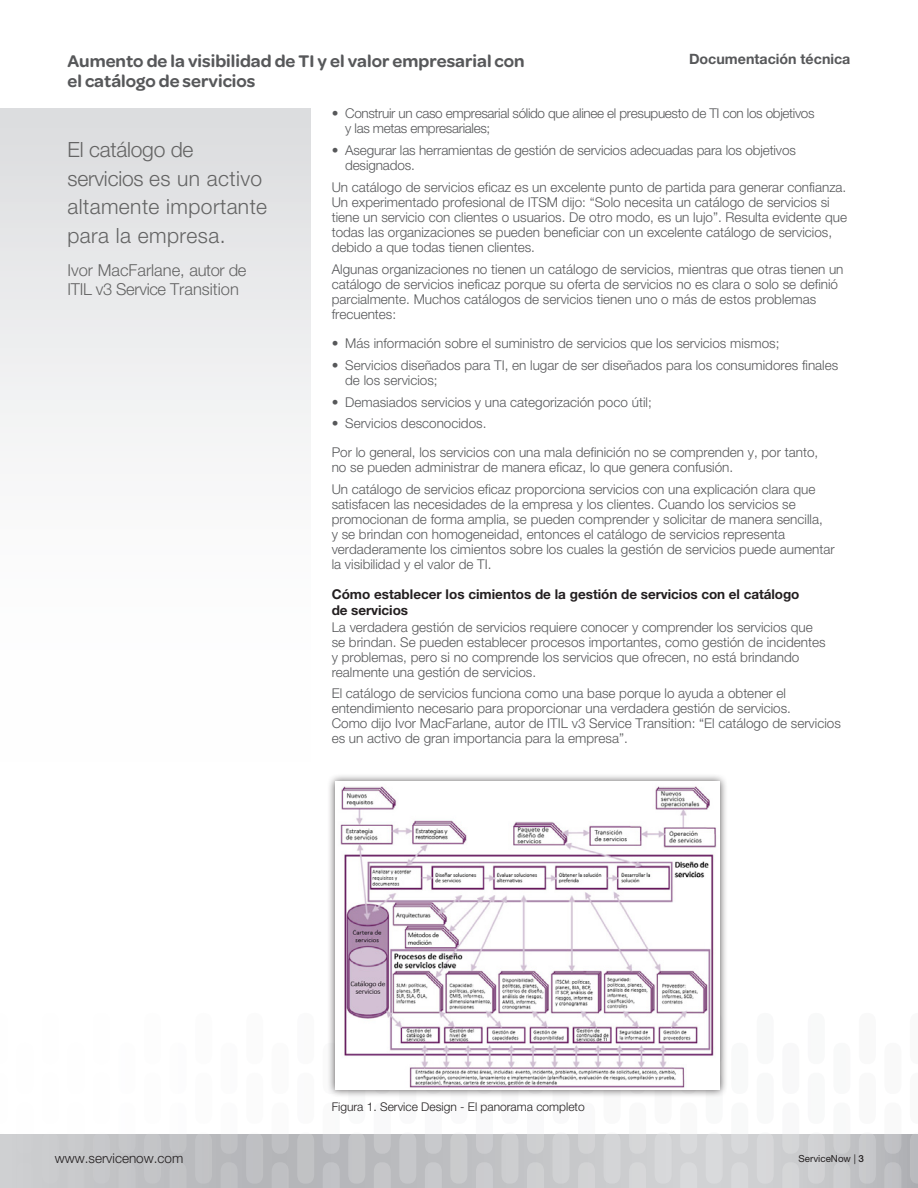
<style>
.page{position:relative;width:918px;height:1188px;background:#fff}
.page>*{position:absolute;margin:0;border:0;box-sizing:border-box;transform-origin:0 0}
.t1{font:300 21px/28.5px "Helvetica Neue LT Std";letter-spacing:.02em;color:#646464}
.t2{font:600 18px "Omnes";color:#57585a}
.t3{font:300 16.5px/19.5px "Helvetica Neue LT Std";color:#646464}
.t4{font:700 14.25px "Helvetica Neue LT Std";color:#57585a}
.t5{font:300 13.5px/15px "Helvetica Neue LT Std";color:#57585a}
.t6{font:300 13.5px/15px "Helvetica Neue LT Std";letter-spacing:-.025em;color:#57585a}
.t7{font:700 13.5px/16.5px "Helvetica Neue LT Std";color:#231f20}
.t8{font:300 13.5px "Helvetica Neue LT Std";color:#231f20}
.t9{font:300 12px "Helvetica Neue LT Std";color:#231f20}
.t10{font:9.75px "Helvetica Neue LT Std";color:#231f20}
.s1{font-weight:500}
</style>
<div class="page">
<svg style="left:0;top:1134px;width:918px;height:54px;background:#c1c2c5"></svg>
<svg style="left:0;top:1134px;width:8px;height:50px"></svg>
<svg style="left:42px;top:1134px;width:17px;height:50px"></svg>
<svg style="left:93px;top:1134px;width:17px;height:50px"></svg>
<svg style="left:144px;top:1134px;width:17px;height:50px"></svg>
<svg style="left:195px;top:1134px;width:17px;height:50px"></svg>
<svg style="left:246px;top:1134px;width:17px;height:50px"></svg>
<svg style="left:297px;top:1134px;width:17px;height:50px"></svg>
<svg style="left:348px;top:1134px;width:17px;height:50px"></svg>
<svg style="left:399px;top:1134px;width:17px;height:50px"></svg>
<svg style="left:450px;top:1134px;width:17px;height:50px"></svg>
<svg style="left:501px;top:1134px;width:17px;height:50px"></svg>
<svg style="left:553px;top:1134px;width:17px;height:50px"></svg>
<svg style="left:604px;top:1134px;width:17px;height:50px"></svg>
<svg style="left:655px;top:1134px;width:17px;height:50px"></svg>
<svg style="left:706px;top:1134px;width:17px;height:50px"></svg>
<svg style="left:757px;top:1134px;width:17px;height:50px"></svg>
<svg style="left:808px;top:1134px;width:17px;height:50px"></svg>
<svg style="left:859px;top:1134px;width:17px;height:50px"></svg>
<svg style="left:910px;top:1134px;width:8px;height:50px"></svg>
<svg style="left:16px;top:1134px;width:17px;height:20px"></svg>
<svg style="left:67px;top:1134px;width:17px;height:20px"></svg>
<svg style="left:118px;top:1134px;width:18px;height:20px"></svg>
<svg style="left:170px;top:1134px;width:17px;height:20px"></svg>
<svg style="left:221px;top:1134px;width:17px;height:20px"></svg>
<svg style="left:272px;top:1134px;width:17px;height:20px"></svg>
<svg style="left:323px;top:1134px;width:17px;height:20px"></svg>
<svg style="left:374px;top:1134px;width:17px;height:20px"></svg>
<svg style="left:425px;top:1134px;width:17px;height:20px"></svg>
<svg style="left:476px;top:1134px;width:17px;height:20px"></svg>
<svg style="left:527px;top:1134px;width:17px;height:20px"></svg>
<svg style="left:578px;top:1134px;width:17px;height:20px"></svg>
<svg style="left:629px;top:1134px;width:17px;height:20px"></svg>
<svg style="left:680px;top:1134px;width:17px;height:20px"></svg>
<svg style="left:731px;top:1134px;width:17px;height:20px"></svg>
<svg style="left:782px;top:1134px;width:17px;height:20px"></svg>
<svg style="left:833px;top:1134px;width:17px;height:20px"></svg>
<svg style="left:884px;top:1134px;width:17px;height:20px"></svg>
<svg style="left:16px;top:1162px;width:17px;height:26px"></svg>
<svg style="left:67px;top:1162px;width:17px;height:26px"></svg>
<svg style="left:118px;top:1162px;width:18px;height:26px"></svg>
<svg style="left:170px;top:1162px;width:17px;height:26px"></svg>
<svg style="left:221px;top:1162px;width:17px;height:26px"></svg>
<svg style="left:272px;top:1162px;width:17px;height:26px"></svg>
<svg style="left:323px;top:1162px;width:17px;height:26px"></svg>
<svg style="left:374px;top:1162px;width:17px;height:26px"></svg>
<svg style="left:425px;top:1162px;width:17px;height:26px"></svg>
<svg style="left:476px;top:1162px;width:17px;height:26px"></svg>
<svg style="left:527px;top:1162px;width:17px;height:26px"></svg>
<svg style="left:578px;top:1162px;width:17px;height:26px"></svg>
<svg style="left:629px;top:1162px;width:17px;height:26px"></svg>
<svg style="left:680px;top:1162px;width:17px;height:26px"></svg>
<svg style="left:731px;top:1162px;width:17px;height:26px"></svg>
<svg style="left:782px;top:1162px;width:17px;height:26px"></svg>
<svg style="left:833px;top:1162px;width:17px;height:26px"></svg>
<svg style="left:884px;top:1162px;width:17px;height:26px"></svg>
<div style="left:0;top:109px;width:311px;height:745px;background:linear-gradient(to bottom,#e0e1e3,#fff)"></div>
<div style="left:327px;top:773px;width:401px;height:325px;background:#231f20;opacity:.75"></div>
<img style="left:335px;top:781px;width:385px;height:308px">
<h2 class="t2" style="left:68px;top:50px;width:459px">Aumento de la visibilidad de TI y el valor empresarial con</h2>
<p class="t4" style="left:689px;top:50px;width:163px">Documentación técnica</p>
<h2 class="t2" style="left:68px;top:71px;width:190px">el catálogo de servicios</h2>
<h1 class="t1" style="left:68px;top:135px;width:201px">El catálogo de servicios es un activo altamente importante para la empresa.</h1>
<p class="t3" style="left:68px;top:260px;width:180px">Ivor MacFarlane, autor de<br>ITIL v3 Service Transition</p>
<p class="t6" style="left:345px;top:106px;width:471px;text-indent:-14px">• Construir un caso empresarial sólido que alinee el presupuesto de TI con los objetivos y las metas empresariales;</p>
<p class="t5" style="left:345px;top:143px;width:452px;text-indent:-14px">• Asegurar las herramientas de gestión de servicios adecuadas para los objetivos designados.</p>
<p class="t5" style="left:332px;top:179px;width:517px">Un catálogo de servicios eficaz es un excelente punto de partida para generar confianza.<br>Un experimentado profesional de ITSM dijo: “Solo necesita un catálogo de servicios si tiene un servicio con clientes o usuarios. De otro modo, es un lujo”. Resulta evidente que todas las organizaciones se pueden beneficiar con un excelente catálogo de servicios, debido a que todas tienen clientes.</p>
<p class="t5" style="left:332px;top:261px;width:513px">Algunas organizaciones no tienen un catálogo de servicios, mientras que otras tienen un catálogo de servicios ineficaz porque su oferta de servicios no es clara o solo se definió parcialmente. Muchos catálogos de servicios tienen uno o más de estos problemas frecuentes:</p>
<p class="t5" style="left:332px;top:335px;width:449px">• Más información sobre el suministro de servicios que los servicios mismos;</p>
<p class="t5" style="left:345px;top:357px;width:495px;text-indent:-14px">• Servicios diseñados para TI, en lugar de ser diseñados para los consumidores finales de los servicios;</p>
<p class="t5" style="left:332px;top:394px;width:322px">• Demasiados servicios y una categorización poco útil;</p>
<p class="t5" style="left:332px;top:409px;width:488px;line-height:28.5px">• Servicios desconocidos.<br>Por lo general, los servicios con una mala definición no se comprenden y, por tanto,</p>
<p class="t5" style="left:332px;top:456px;width:485px;line-height:21.8px">no se pueden administrar de manera eficaz, lo que genera confusión.<br>Un catálogo de servicios eficaz proporciona servicios con una explicación clara que</p>
<p class="t5" style="left:332px;top:496px;width:505px">satisfacen las necesidades de la empresa y los clientes. Cuando los servicios se promocionan de forma amplia, se pueden comprender y solicitar de manera sencilla,<br>y se brindan con homogeneidad, entonces el catálogo de servicios representa verdaderamente los cimientos sobre los cuales la gestión de servicios puede aumentar la visibilidad y el valor de TI.</p>
<p class="t7" style="left:332px;top:585px;width:469px">Cómo establecer los cimientos de la gestión de servicios con el catálogo de servicios</p>
<p class="t5" style="left:332px;top:619px;width:495px">La verdadera gestión de servicios requiere conocer y comprender los servicios que se brindan. Se pueden establecer procesos importantes, como gestión de incidentes y problemas, pero si no comprende los servicios que ofrecen, no está brindando realmente una gestión de servicios.</p>
<p class="t5" style="left:332px;top:686px;width:511px">El catálogo de servicios funciona como una base porque lo ayuda a obtener el entendimiento necesario para proporcionar una verdadera gestión de servicios.<br>Como dijo Ivor MacFarlane, autor de ITIL v3 Service Transition: “El catálogo de servicios es un activo de gran importancia para la empresa”.</p>
<p class="t9" style="left:332px;top:1099px;width:255px">Figura 1. Service Design - El panorama completo</p>
<p class="t8" style="left:55px;top:1150px;width:130px">www.servicenow.com</p>
<p class="t10" style="left:799px;top:1153px;width:67px">ServiceNow | <span class="s1">3</span></p>
</div>
